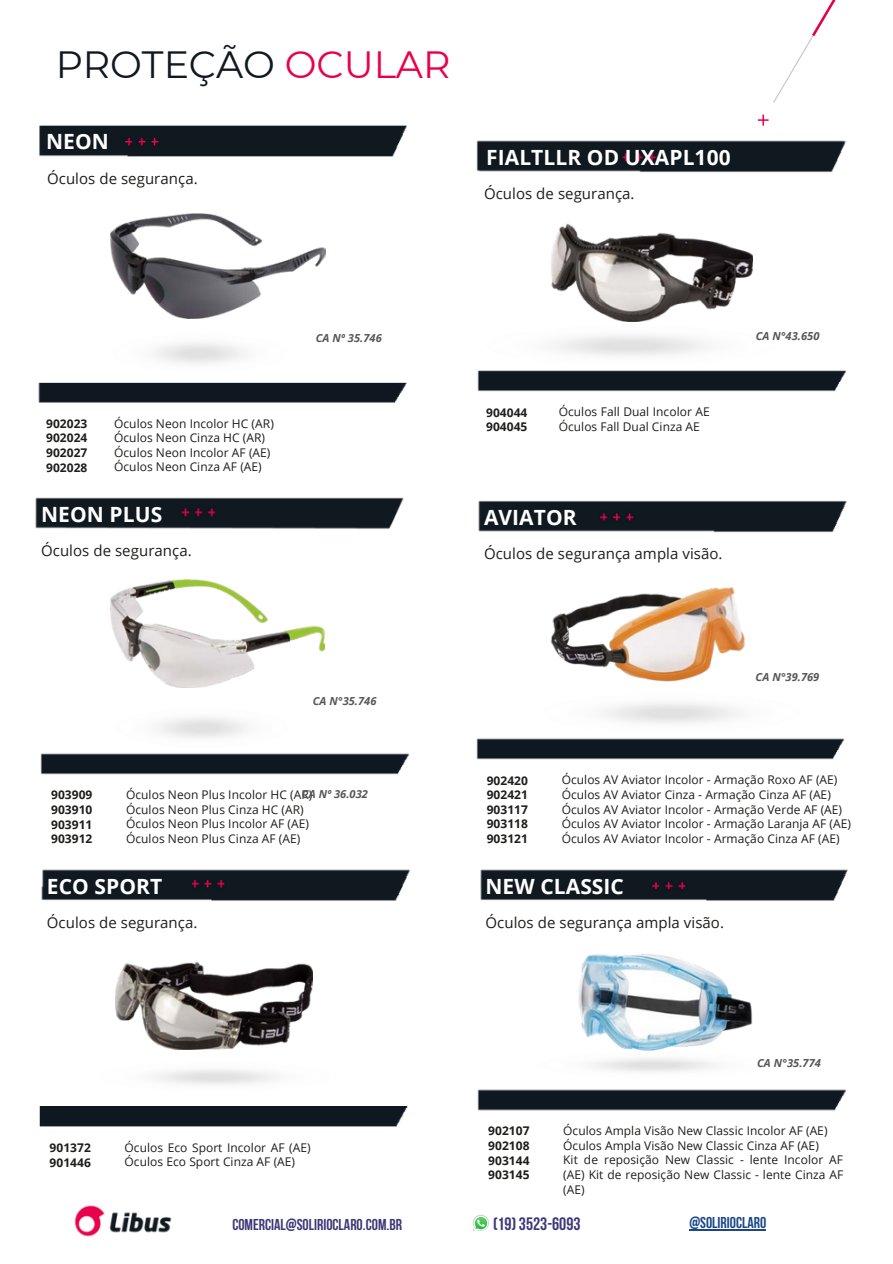
<style>
.page{position:relative;width:893px;height:1264px;background:#fff}
.page>*{position:absolute;margin:0;border:0;box-sizing:border-box;transform-origin:0 0}
.t1{font:37.95px "Montserrat";color:#101820}
.t2{font:700 21px "Open Sans";letter-spacing:.005em;color:#fff}
.t3{font:700 17.85px "Bebas Neue";color:#3e3777}
.t4{font:700 15.6px "Bebas Neue";color:#3e3777}
.t5{font:700 15.6px "Bebas Neue";color:#1a4789}
.t6{font:15px "Open Sans";letter-spacing:.005em;color:#1d1d1b}
.t7{font:12px/14.5px "Open Sans";letter-spacing:.005em;color:#1d1d1b}
.t8{font:700 12px/14.5px "Open Sans";letter-spacing:.005em;color:#1d1d1b;text-align:justify}
.t9{font:italic 700 11.1px "Open Sans";letter-spacing:.005em;color:#575756}
.s1{color:#e8004c}
</style>
<div class="page">
<svg style="left:773px;top:0;width:63px;height:103px"></svg>
<svg style="left:757px;top:115px;width:11px;height:11px"></svg>
<div style="left:40px;top:1106px;width:367px;height:21px;background:#0f1821"></div>
<img style="left:41px;top:869px;width:369px;height:32px">
<img style="left:115px;top:962px;width:198px;height:87px">
<img style="left:35px;top:497px;width:369px;height:32px">
<img style="left:110px;top:579px;width:215px;height:108px">
<img style="left:40px;top:717px;width:370px;height:58px">
<img style="left:38px;top:343px;width:369px;height:60px">
<img style="left:39px;top:125px;width:368px;height:32px">
<img style="left:111px;top:214px;width:214px;height:104px">
<img style="left:477px;top:321px;width:370px;height:71px">
<img style="left:476px;top:140px;width:370px;height:33px">
<img style="left:551px;top:224px;width:201px;height:97px">
<img style="left:578px;top:954px;width:175px;height:89px">
<img style="left:477px;top:1043px;width:370px;height:68px">
<img style="left:480px;top:869px;width:368px;height:32px">
<img style="left:476px;top:715px;width:369px;height:45px">
<img style="left:478px;top:500px;width:369px;height:33px">
<img style="left:550px;top:587px;width:195px;height:128px">
<img style="left:74px;top:1205px;width:98px;height:32px">
<img style="left:473px;top:1219px;width:16px;height:12px">
<svg style="left:473px;top:1215px;width:15px;height:15px"></svg>
<hr style="left:689px;top:1229px;width:77px;height:1px;background:#1a4789">
<h1 class="t1" style="left:56px;top:41px;width:396px">PROTEÇÃO <span class="s1">OCULAR</span></h1>
<h2 class="t2" style="left:46px;top:127px;width:64px">NEON</h2>
<p class="t6" style="left:47px;top:168px;width:152px">Óculos de segurança.</p>
<h2 class="t2" style="left:486px;top:142px;width:246px">FIALTLLR OD UXAPL100</h2>
<p class="t6" style="left:484px;top:183px;width:152px">Óculos de segurança.</p>
<p class="t8" style="left:46px;top:416px;width:43px">902023<br>902024<br>902027<br>902028</p>
<p class="t7" style="left:114px;top:415px;width:161px">Óculos Neon Incolor HC (AR)<br>Óculos Neon Cinza HC (AR)<br>Óculos Neon Incolor AF (AE)<br>Óculos Neon Cinza AF (AE)</p>
<h2 class="t2" style="left:41px;top:499px;width:123px">NEON PLUS</h2>
<p class="t6" style="left:41px;top:540px;width:152px">Óculos de segurança.</p>
<p class="t9" style="left:316px;top:330px;width:68px">CA Nº 35.746</p>
<p class="t9" style="left:313px;top:693px;width:65px">CA N°35.746</p>
<p class="t8" style="left:51px;top:787px;width:43px">903909<br>903910<br>903911<br>903912</p>
<p class="t7" style="left:126px;top:787px;width:188px">Óculos Neon Plus Incolor HC (AR)<br>Óculos Neon Plus Cinza HC (AR)<br>Óculos Neon Plus Incolor AF (AE)<br>Óculos Neon Plus Cinza AF (AE)</p>
<p class="t9" style="left:302px;top:786px;width:68px">CA Nº 36.032</p>
<h2 class="t2" style="left:47px;top:871px;width:117px">ECO SPORT</h2>
<p class="t6" style="left:47px;top:912px;width:152px">Óculos de segurança.</p>
<p class="t8" style="left:50px;top:1139px;width:43px">901372<br>901446</p>
<p class="t7" style="left:125px;top:1139px;width:187px">Óculos Eco Sport Incolor AF (AE)<br>Óculos Eco Sport Cinza AF (AE)</p>
<p class="t8" style="left:486px;top:405px;width:43px">904044<br>904045</p>
<p class="t7" style="left:558px;top:404px;width:152px">Óculos Fall Dual Incolor AE<br>Óculos Fall Dual Cinza AE</p>
<h2 class="t2" style="left:484px;top:502px;width:94px">AVIATOR</h2>
<p class="t6" style="left:484px;top:543px;width:240px">Óculos de segurança ampla visão.</p>
<p class="t9" style="left:755px;top:328px;width:65px">CA N°43.650</p>
<p class="t9" style="left:755px;top:668px;width:65px">CA N°39.769</p>
<p class="t8" style="left:486px;top:772px;width:43px">902420<br>902421<br>903117<br>903118<br>903121</p>
<p class="t7" style="left:561px;top:772px;width:291px">Óculos AV Aviator Incolor - Armação Roxo AF (AE)<br>Óculos AV Aviator Cinza - Armação Cinza AF (AE)<br>Óculos AV Aviator Incolor - Armação Verde AF (AE)<br>Óculos AV Aviator Incolor - Armação Laranja AF (AE)<br>Óculos AV Aviator Incolor - Armação Cinza AF (AE)</p>
<h2 class="t2" style="left:485px;top:871px;width:140px">NEW CLASSIC</h2>
<p class="t6" style="left:485px;top:912px;width:240px">Óculos de segurança ampla visão.</p>
<p class="t9" style="left:757px;top:1055px;width:65px">CA N°35.774</p>
<p class="t8" style="left:488px;top:1123px;width:43px">902107<br>902108<br>903144<br>903145</p>
<p class="t7" style="left:563px;top:1123px;width:281px">Óculos Ampla Visão New Classic Incolor AF (AE)<br>Óculos Ampla Visão New Classic Cinza AF (AE)<br>Kit de reposição New Classic - lente Incolor AF (AE) Kit de reposição New Classic - lente Cinza AF (AE)</p>
<h3 class="t4" style="left:232px;top:1218px;width:171px">COMERCIAL@SOLIRIOCLARO.COM.BR</h3>
<h3 class="t3" style="left:493px;top:1216px;width:89px">(19) 3523-6093</h3>
<h3 class="t5" style="left:689px;top:1216px;width:78px">@SOLIRIOCLARO</h3>
</div>
